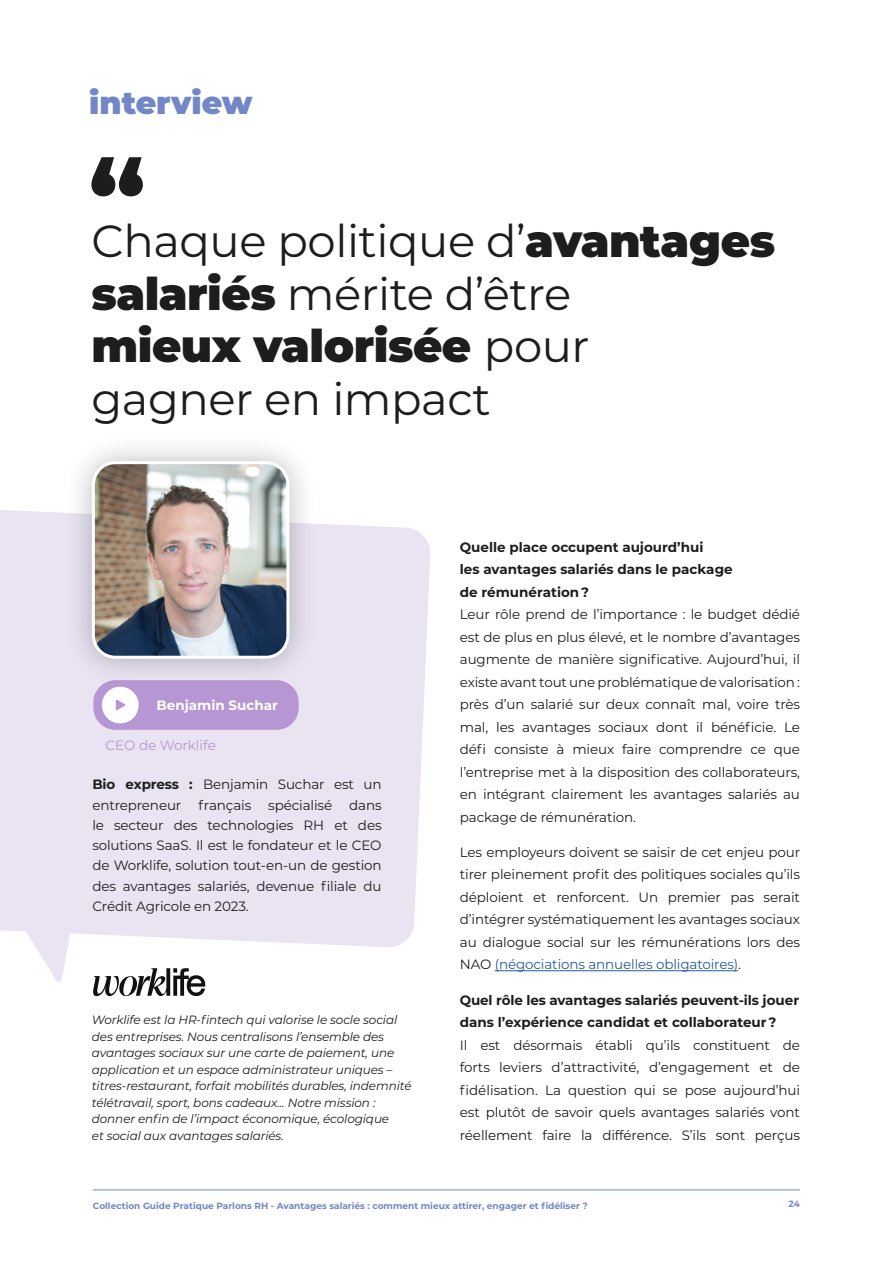
<style>
.page{position:relative;width:893px;height:1263px;background:#fff}
.page>*{position:absolute;margin:0;border:0;box-sizing:border-box;transform-origin:0 0}
.t1{font:45px/52.5px "Montserrat";letter-spacing:-.01em;color:#1d1d1b}
.t2{font:900 31.5px "Montserrat";color:#7387c7}
.t3{font:13.5px/22.5px "Montserrat";letter-spacing:-.01em;color:#1d1d1b;text-align:justify}
.t4{font:700 13.5px/22.5px "Montserrat";color:#1d1d1b}
.t5{font:700 13.5px "Montserrat";color:#fff}
.t6{font:13.5px "Montserrat";color:#b696d3}
.t7{font:italic 12px/16.5px "Montserrat";letter-spacing:-.01em;color:#1d1d1b}
.t8{font:700 9px "Montserrat";color:#7387c7}
.s1{font-weight:900}
.s2{font-weight:700}
.s3{color:#275b9b}
</style>
<div class="page">
<div style="left:0;top:510px;width:430px;height:437px;background:#e9e3f2"></div>
<svg style="left:0;top:856px;width:84px;height:126px"></svg>
<div style="left:93px;top:680px;width:206px;height:50px;background:#b696d3;border-radius:22px"></div>
<div style="left:96px;top:680px;width:53px;height:54px;background:#b696d3;opacity:.75"></div>
<div style="left:102px;top:687px;width:37px;height:36px;background:#fff;border-radius:50%"></div>
<svg style="left:116px;top:699px;width:10px;height:11px"></svg>
<div style="left:64px;top:433px;width:254px;height:254px;background:#1d1d1b;opacity:.3"></div>
<img style="left:93px;top:463px;width:195px;height:194px">
<div style="left:92px;top:461px;width:197px;height:198px;border:3px solid #fff;border-radius:22px"></div>
<hr style="left:93px;top:1189px;width:707px;height:1px;background:#7387c7">
<svg style="left:91px;top:157px;width:52px;height:39px"></svg>
<hr style="left:495px;top:970px;width:243px;height:1px;background:#275b9b">
<svg style="left:93px;top:968px;width:112px;height:28px"></svg>
<h2 class="t2" style="left:89px;top:79px;width:165px">interview</h2>
<h1 class="t1" style="left:91px;top:214px;width:685px">Chaque politique d’<span class="s1">avantages salariés</span> mérite d’être<br><span class="s1">mieux valorisée</span> pour<br>gagner en impact</h1>
<p class="t5" style="left:157px;top:696px;width:123px">Benjamin Suchar</p>
<p class="t6" style="left:105px;top:736px;width:112px">CEO de Worklife</p>
<p class="t3" style="left:92px;top:774px;width:291px;line-height:20.2px"><span class="s2">Bio express :</span> Benjamin Suchar est un entrepreneur</p>
<p class="t3" style="left:198px;top:793px;width:54px">français</p>
<p class="t3" style="left:268px;top:793px;width:65px">spécialisé</p>
<p class="t3" style="left:92px;top:794px;width:291px;line-height:20.2px;text-indent:257px">dans le secteur des technologies RH et des solutions SaaS. Il est le fondateur et le CEO de Worklife, solution tout-en-un de gestion des avantages salariés, devenue filiale du Crédit Agricole en 2023.</p>
<p class="t7" style="left:92px;top:1011px;width:321px">Worklife est la HR-fintech qui valorise le socle social des entreprises. Nous centralisons l’ensemble des avantages sociaux sur une carte de paiement, une application et un espace administrateur uniques – titres-restaurant, forfait mobilités durables, indemnité télétravail, sport, bons cadeaux... Notre mission : donner enfin de l’impact économique, écologique<br>et social aux avantages salariés.</p>
<p class="t4" style="left:460px;top:535px;width:274px">Quelle place occupent aujourd’hui<br>les avantages salariés dans le package de rémunération ?</p>
<p class="t3" style="left:460px;top:603px;width:342px">Leur rôle prend de l’importance : le budget dédié est de plus en plus élevé, et le nombre d’avantages augmente de manière significative. Aujourd’hui, il existe avant tout une problématique de valorisation : près d’un salarié sur deux connaît mal, voire très mal, les avantages sociaux dont il bénéficie. Le défi consiste à mieux faire comprendre ce que l’entreprise met à la disposition des collaborateurs, en intégrant clairement les avantages salariés au package de rémunération.</p>
<p class="t3" style="left:460px;top:840px;width:342px">Les employeurs doivent se saisir de cet enjeu pour tirer pleinement profit des politiques sociales qu’ils déploient et renforcent. Un premier pas serait d’intégrer systématiquement les avantages sociaux au dialogue social sur les rémunérations lors des NAO <span class="s3">(négociations annuelles obligatoires)</span>.</p>
<p class="t4" style="left:460px;top:988px;width:341px">Quel rôle les avantages salariés peuvent-ils jouer dans l’expérience candidat et collaborateur ?</p>
<p class="t3" style="left:460px;top:1033px;width:342px">Il est désormais établi qu’ils constituent de forts leviers d’attractivité, d’engagement et de fidélisation. La question qui se pose aujourd’hui est plutôt de savoir quels avantages salariés vont réellement faire la différence. S’ils sont perçus</p>
<p class="t8" style="left:93px;top:1200px;width:496px">Collection Guide Pratique Parlons RH - Avantages salariés : comment mieux attirer, engager et fidéliser ?</p>
<p class="t8" style="left:789px;top:1197px;width:13px">24</p>
</div>
